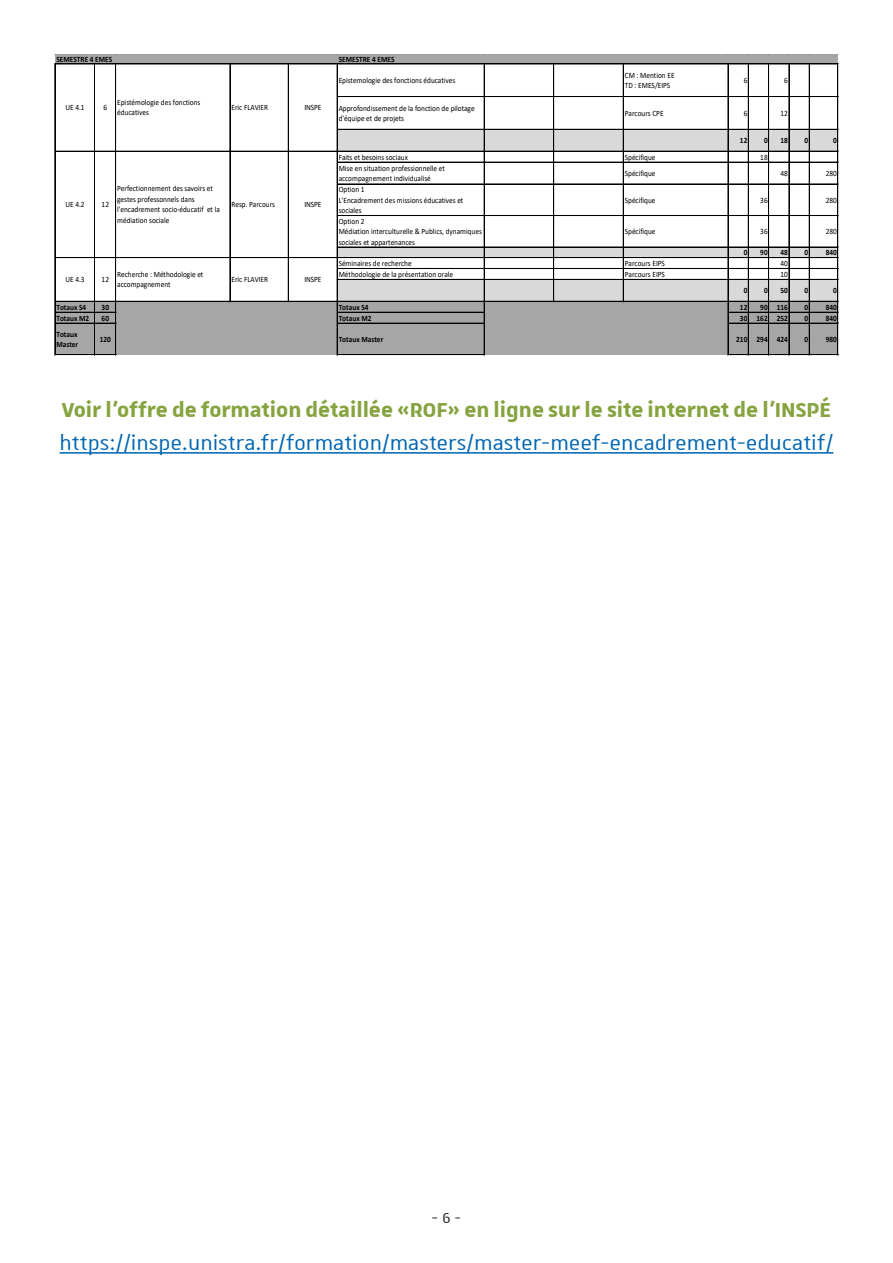
<style>
.page{position:relative;width:893px;height:1263px;background:#fff}
.page>*{position:absolute;margin:0;border:0;box-sizing:border-box;transform-origin:0 0}
.t1{font:27px "Unistra A";color:#0166b3}
.t2{font:700 27px "Unistra A";color:#85a33e}
.t3{font:19.5px "Unistra A";color:#231f20}
.t4{font:8.1px/10.5px "Calibri";color:#000;scale:.91 1}
.t5{font:700 8.1px/10.5px "Calibri";color:#000;scale:.91 1}
</style>
<div class="page">
<div style="left:55px;top:54px;width:783px;height:10px;background:#a6a6a6"></div>
<div style="left:337px;top:130px;width:501px;height:22px;background:#d9d9d9"></div>
<div style="left:337px;top:247px;width:501px;height:11px;background:#d9d9d9"></div>
<div style="left:337px;top:280px;width:501px;height:22px;background:#d9d9d9"></div>
<div style="left:55px;top:301px;width:783px;height:54px;background:#a6a6a6"></div>
<hr style="left:55px;top:312px;width:61px;height:1px;background:#000">
<hr style="left:338px;top:312px;width:147px;height:1px;background:#000">
<hr style="left:55px;top:323px;width:61px;height:1px;background:#000">
<hr style="left:338px;top:323px;width:147px;height:1px;background:#000">
<hr style="left:55px;top:354px;width:61px;height:1px;background:#000">
<hr style="left:338px;top:354px;width:147px;height:1px;background:#000">
<hr style="left:55px;top:64px;width:1px;height:291px;background:#000">
<hr style="left:94px;top:64px;width:1px;height:291px;background:#000">
<hr style="left:115px;top:64px;width:1px;height:291px;background:#000">
<hr style="left:116px;top:64px;width:1px;height:291px;background:#000">
<hr style="left:230px;top:64px;width:1px;height:238px;background:#000">
<hr style="left:288px;top:64px;width:1px;height:238px;background:#000">
<hr style="left:337px;top:64px;width:1px;height:291px;background:#000">
<hr style="left:484px;top:64px;width:1px;height:291px;background:#000">
<hr style="left:553px;top:64px;width:1px;height:238px;background:#000">
<hr style="left:554px;top:64px;width:1px;height:238px;background:#000">
<hr style="left:623px;top:64px;width:1px;height:238px;background:#000">
<hr style="left:728px;top:64px;width:1px;height:291px;background:#000">
<hr style="left:748px;top:64px;width:1px;height:291px;background:#000">
<hr style="left:768px;top:64px;width:1px;height:291px;background:#000">
<hr style="left:789px;top:64px;width:1px;height:291px;background:#000">
<hr style="left:809px;top:64px;width:1px;height:291px;background:#000">
<hr style="left:837px;top:64px;width:1px;height:291px;background:#000">
<hr style="left:838px;top:64px;width:1px;height:291px;background:#000">
<hr style="left:55px;top:63px;width:783px;height:1px;background:#000">
<hr style="left:55px;top:64px;width:783px;height:1px;background:#000">
<hr style="left:338px;top:96px;width:500px;height:1px;background:#000">
<hr style="left:338px;top:129px;width:500px;height:1px;background:#000">
<hr style="left:55px;top:151px;width:783px;height:1px;background:#000">
<hr style="left:338px;top:162px;width:500px;height:1px;background:#000">
<hr style="left:338px;top:184px;width:500px;height:1px;background:#000">
<hr style="left:338px;top:215px;width:500px;height:1px;background:#000">
<hr style="left:338px;top:247px;width:500px;height:1px;background:#000">
<hr style="left:55px;top:257px;width:783px;height:1px;background:#000">
<hr style="left:338px;top:268px;width:500px;height:1px;background:#000">
<hr style="left:338px;top:279px;width:500px;height:1px;background:#000">
<hr style="left:55px;top:301px;width:783px;height:1px;background:#000">
<hr style="left:728px;top:312px;width:110px;height:1px;background:#000">
<hr style="left:728px;top:323px;width:110px;height:1px;background:#000">
<hr style="left:728px;top:354px;width:110px;height:1px;background:#000">
<hr style="left:60px;top:452px;width:773px;height:2px;background:#0166b3">
<p class="t5" style="left:56px;top:53px;width:63px">SEMESTRE 4 EMES</p>
<p class="t5" style="left:339px;top:53px;width:63px">SEMESTRE 4 EMES</p>
<p class="t4" style="left:339px;top:75px;width:130px">Epistemologie des fonctions éducatives</p>
<p class="t4" style="left:625px;top:70px;width:56px">CM : Mention EE<br>TD : EMES/EIPS</p>
<p class="t4" style="left:744px;top:75px;width:6px">6</p>
<p class="t4" style="left:784px;top:75px;width:6px">6</p>
<p class="t4" style="left:339px;top:102px;width:151px">Approfondissement de la fonction de pilotage d'équipe et de projets</p>
<p class="t4" style="left:625px;top:108px;width:44px">Parcours CPE</p>
<p class="t4" style="left:744px;top:108px;width:6px">6</p>
<p class="t4" style="left:781px;top:108px;width:10px">12</p>
<p class="t5" style="left:740px;top:135px;width:10px">12</p>
<p class="t5" style="left:764px;top:135px;width:6px">0</p>
<p class="t5" style="left:781px;top:135px;width:10px">18</p>
<p class="t5" style="left:805px;top:135px;width:6px">0</p>
<p class="t5" style="left:833px;top:135px;width:6px">0</p>
<p class="t4" style="left:339px;top:151px;width:78px">Faits et besoins sociaux</p>
<p class="t4" style="left:625px;top:151px;width:35px">Spécifique</p>
<p class="t4" style="left:760px;top:151px;width:10px">18</p>
<p class="t4" style="left:339px;top:163px;width:118px">Mise en situation professionnelle et accompagnement individualisé</p>
<p class="t4" style="left:625px;top:168px;width:35px">Spécifique</p>
<p class="t4" style="left:781px;top:168px;width:10px">48</p>
<p class="t4" style="left:826px;top:168px;width:14px">280</p>
<p class="t4" style="left:339px;top:184px;width:139px">Option 1<br>L'Encadrement des missions éducatives et sociales</p>
<p class="t4" style="left:625px;top:195px;width:35px">Spécifique</p>
<p class="t4" style="left:760px;top:195px;width:10px">36</p>
<p class="t4" style="left:826px;top:195px;width:14px">280</p>
<p class="t4" style="left:339px;top:216px;width:159px">Option 2<br>Médiation interculturelle &amp; Publics, dynamiques sociales et appartenances</p>
<p class="t4" style="left:625px;top:226px;width:35px">Spécifique</p>
<p class="t4" style="left:760px;top:226px;width:10px">36</p>
<p class="t4" style="left:826px;top:226px;width:14px">280</p>
<p class="t5" style="left:744px;top:247px;width:6px">0</p>
<p class="t5" style="left:760px;top:247px;width:10px">90</p>
<p class="t5" style="left:781px;top:247px;width:10px">48</p>
<p class="t5" style="left:805px;top:247px;width:6px">0</p>
<p class="t5" style="left:826px;top:247px;width:14px">840</p>
<p class="t4" style="left:339px;top:258px;width:82px">Séminaires de recherche</p>
<p class="t4" style="left:625px;top:258px;width:46px">Parcours EIPS</p>
<p class="t4" style="left:781px;top:258px;width:10px">40</p>
<p class="t4" style="left:339px;top:269px;width:127px">Méthodologie de la présentation orale</p>
<p class="t4" style="left:625px;top:269px;width:46px">Parcours EIPS</p>
<p class="t4" style="left:781px;top:269px;width:10px">10</p>
<p class="t5" style="left:744px;top:285px;width:6px">0</p>
<p class="t5" style="left:764px;top:285px;width:6px">0</p>
<p class="t5" style="left:781px;top:285px;width:10px">50</p>
<p class="t5" style="left:805px;top:285px;width:6px">0</p>
<p class="t5" style="left:833px;top:285px;width:6px">0</p>
<p class="t5" style="left:56px;top:302px;width:34px">Totaux S4</p>
<p class="t5" style="left:102px;top:302px;width:10px">30</p>
<p class="t5" style="left:339px;top:302px;width:34px">Totaux S4</p>
<p class="t5" style="left:740px;top:302px;width:10px">12</p>
<p class="t5" style="left:760px;top:302px;width:32px">90 116</p>
<p class="t5" style="left:805px;top:302px;width:6px">0</p>
<p class="t5" style="left:826px;top:302px;width:14px">840</p>
<p class="t5" style="left:56px;top:313px;width:38px">Totaux M2</p>
<p class="t5" style="left:102px;top:313px;width:10px">60</p>
<p class="t5" style="left:339px;top:313px;width:38px">Totaux M2</p>
<p class="t5" style="left:740px;top:313px;width:54px">30 162 252</p>
<p class="t5" style="left:805px;top:313px;width:6px">0</p>
<p class="t5" style="left:826px;top:313px;width:14px">840</p>
<p class="t5" style="left:56px;top:328px;width:26px">Totaux<br>Master</p>
<p class="t5" style="left:100px;top:334px;width:14px">120</p>
<p class="t5" style="left:339px;top:334px;width:50px">Totaux Master</p>
<p class="t5" style="left:736px;top:334px;width:58px">210 294 424</p>
<p class="t5" style="left:805px;top:334px;width:6px">0</p>
<p class="t5" style="left:826px;top:334px;width:14px">980</p>
<p class="t4" style="left:65px;top:102px;width:23px">UE 4.1</p>
<p class="t4" style="left:104px;top:102px;width:6px">6</p>
<p class="t4" style="left:117px;top:97px;width:93px">Epistémologie des fonctions éducatives</p>
<p class="t4" style="left:231px;top:102px;width:42px">Eric FLAVIER</p>
<p class="t4" style="left:304px;top:102px;width:20px">INSPE</p>
<p class="t4" style="left:117px;top:183px;width:114px">Perfectionnement des savoirs et gestes professonnels dans l'encadrement socio-éducatif et la médiation sociale</p>
<p class="t4" style="left:65px;top:199px;width:23px">UE 4.2</p>
<p class="t4" style="left:102px;top:199px;width:10px">12</p>
<p class="t4" style="left:231px;top:199px;width:50px">Resp. Parcours</p>
<p class="t4" style="left:304px;top:199px;width:20px">INSPE</p>
<p class="t4" style="left:65px;top:274px;width:23px">UE 4.3</p>
<p class="t4" style="left:102px;top:274px;width:10px">12</p>
<p class="t4" style="left:117px;top:269px;width:96px">Recherche : Méthodologie et accompagnement</p>
<p class="t4" style="left:231px;top:274px;width:42px">Eric FLAVIER</p>
<p class="t4" style="left:304px;top:274px;width:20px">INSPE</p>
<p class="t2" style="left:62px;top:395px;width:771px">Voir l’offre de formation détaillée «ROF» en ligne sur le site internet de l’INSPÉ</p>
<p class="t1" style="left:60px;top:429px;width:775px">https://inspe.unistra.fr/formation/masters/master-meef-encadrement-educatif/</p>
<h2 class="t3" style="left:432px;top:1208px;width:31px">- 6 -</h2>
</div>
